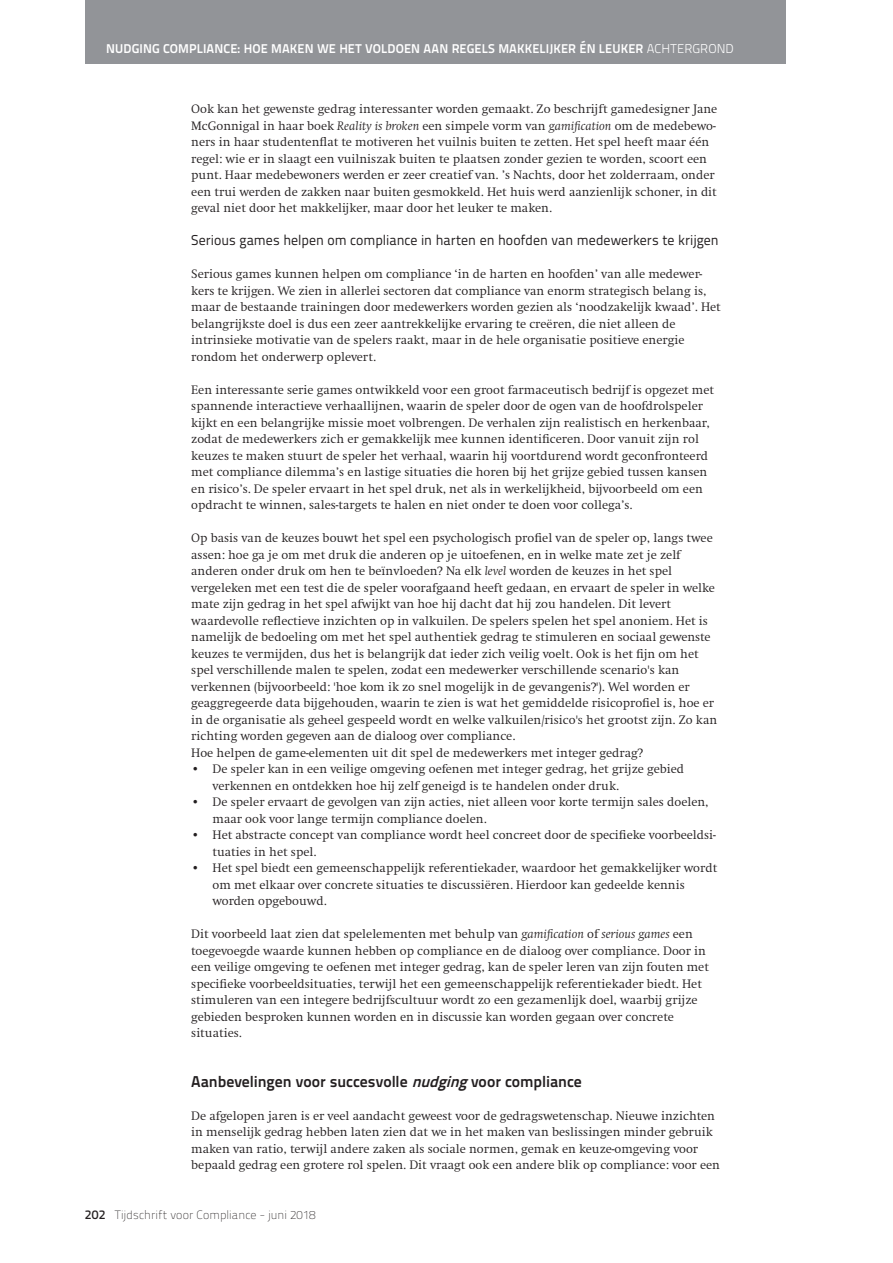
<style>
.page{position:relative;width:893px;height:1263px;background:#fff}
.page>*{position:absolute;margin:0;border:0;box-sizing:border-box;transform-origin:0 0}
.t1{font:700 15.75px "Titillium Text 22 L";color:#231f20}
.t2{font:14.25px "Titillium Text 22 L";color:#231f20}
.t3{font:300 12.75px/16.5px "Swift";color:#231f20}
.t4{font:700 12.75px "Titillium Text 22 L";letter-spacing:.01em;color:#fff}
.t5{font:100 12px "Titillium Text 22 L";letter-spacing:.005em;color:#231f20}
.s1{font-weight:300}
.s2{font-style:italic}
.s3{font-weight:500;font-size:12.75px}
</style>
<div class="page">
<div style="left:85px;top:0;width:700px;height:64px;background:#929498"></div>
<p class="t4" style="left:106px;top:44px;width:629px">NUDGING COMPLIANCE: HOE MAKEN WE HET VOLDOEN AAN REGELS MAKKELIJKER ÉN LEUKER <span class="s1">ACHTERGROND</span></p>
<p class="t3" style="left:191px;top:102px;width:528px">Ook kan het gewenste gedrag interessanter worden gemaakt. Zo beschrijft gamedesigner Jane McGonnigal in haar boek <span class="s2">Reality is broken</span> een simpele vorm van <span class="s2">gamification</span> om de medebewo&shy;ners in haar studentenflat te motiveren het vuilnis buiten te zetten. Het spel heeft maar één regel: wie er in slaagt een vuilniszak buiten te plaatsen zonder gezien te worden, scoort een punt. Haar medebewoners werden er zeer creatief van. ’s Nachts, door het zolderraam, onder een trui werden de zakken naar buiten gesmokkeld. Het huis werd aanzienlijk schoner, in dit geval niet door het makkelijker, maar door het leuker te maken.</p>
<p class="t2" style="left:191px;top:235px;width:529px">Serious games helpen om compliance in harten en hoofden van medewerkers te krijgen</p>
<p class="t3" style="left:191px;top:267px;width:531px">Serious games kunnen helpen om compliance ‘in de harten en hoofden’ van alle medewer&shy;kers te krijgen. We zien in allerlei sectoren dat compliance van enorm strategisch belang is, maar de bestaande trainingen door medewerkers worden gezien als ‘noodzakelijk kwaad’. Het belangrijkste doel is dus een zeer aantrekkelijke ervaring te creëren, die niet alleen de intrinsieke motivatie van de spelers raakt, maar in de hele organisatie positieve energie rondom het onderwerp oplevert.</p>
<p class="t3" style="left:191px;top:383px;width:524px">Een interessante serie games ontwikkeld voor een groot farmaceutisch bedrijf is opgezet met spannende interactieve verhaallijnen, waarin de speler door de ogen van de hoofdrolspeler kijkt en een belangrijke missie moet volbrengen. De verhalen zijn realistisch en herkenbaar, zodat de medewerkers zich er gemakkelijk mee kunnen identificeren. Door vanuit zijn rol keuzes te maken stuurt de speler het verhaal, waarin hij voortdurend wordt geconfronteerd met compliance dilemma’s en lastige situaties die horen bij het grijze gebied tussen kansen en risico’s. De speler ervaart in het spel druk, net als in werkelijkheid, bijvoorbeeld om een opdracht te winnen, sales-targets te halen en niet onder te doen voor collega’s.</p>
<p class="t3" style="left:191px;top:531px;width:527px">Op basis van de keuzes bouwt het spel een psychologisch profiel van de speler op, langs twee assen: hoe ga je om met druk die anderen op je uitoefenen, en in welke mate zet je zelf anderen onder druk om hen te beïnvloeden? Na elk <span class="s2">level</span> worden de keuzes in het spel vergeleken met een test die de speler voorafgaand heeft gedaan, en ervaart de speler in welke mate zijn gedrag in het spel afwijkt van hoe hij dacht dat hij zou handelen. Dit levert waardevolle reflectieve inzichten op in valkuilen. De spelers spelen het spel anoniem. Het is namelijk de bedoeling om met het spel authentiek gedrag te stimuleren en sociaal gewenste keuzes te vermijden, dus het is belangrijk dat ieder zich veilig voelt. Ook is het fijn om het spel verschillende malen te spelen, zodat een medewerker verschillende scenario's kan verkennen (bijvoorbeeld: 'hoe kom ik zo snel mogelijk in de gevangenis?'). Wel worden er geaggregeerde data bijgehouden, waarin te zien is wat het gemiddelde risicoprofiel is, hoe er in de organisatie als geheel gespeeld wordt en welke valkuilen/risico's het grootst zijn. Zo kan richting worden gegeven aan de dialoog over compliance.<br>Hoe helpen de game-elementen uit dit spel de medewerkers met integer gedrag?</p>
<p class="t3" style="left:212px;top:762px;width:473px;text-indent:-21px">• De speler kan in een veilige omgeving oefenen met integer gedrag, het grijze gebied verkennen en ontdekken hoe hij zelf geneigd is te handelen onder druk.</p>
<p class="t3" style="left:212px;top:795px;width:498px;text-indent:-21px">• De speler ervaart de gevolgen van zijn acties, niet alleen voor korte termijn sales doelen, maar ook voor lange termijn compliance doelen.</p>
<p class="t3" style="left:212px;top:828px;width:505px;text-indent:-21px">• Het abstracte concept van compliance wordt heel concreet door de specifieke voorbeeldsi&shy;tuaties in het spel.</p>
<p class="t3" style="left:212px;top:861px;width:506px;text-indent:-21px">• Het spel biedt een gemeenschappelijk referentiekader, waardoor het gemakkelijker wordt om met elkaar over concrete situaties te discussiëren. Hierdoor kan gedeelde kennis worden opgebouwd.</p>
<p class="t3" style="left:191px;top:927px;width:519px">Dit voorbeeld laat zien dat spelelementen met behulp van <span class="s2">gamification</span> of <span class="s2">serious games</span> een toegevoegde waarde kunnen hebben op compliance en de dialoog over compliance. Door in een veilige omgeving te oefenen met integer gedrag, kan de speler leren van zijn fouten met specifieke voorbeeldsituaties, terwijl het een gemeenschappelijk referentiekader biedt. Het stimuleren van een integere bedrijfscultuur wordt zo een gezamenlijk doel, waarbij grijze gebieden besproken kunnen worden en in discussie kan worden gegaan over concrete situaties.</p>
<p class="t1" style="left:191px;top:1075px;width:392px">Aanbevelingen voor succesvolle <span class="s2">nudging</span> voor compliance</p>
<p class="t3" style="left:191px;top:1108px;width:530px">De afgelopen jaren is er veel aandacht geweest voor de gedragswetenschap. Nieuwe inzichten in menselijk gedrag hebben laten zien dat we in het maken van beslissingen minder gebruik maken van ratio, terwijl andere zaken als sociale normen, gemak en keuze-omgeving voor bepaald gedrag een grotere rol spelen. Dit vraagt ook een andere blik op compliance: voor een</p>
<p class="t5" style="left:85px;top:1207px;width:232px"><span class="s3">202</span> Tijdschrift voor Compliance - juni 2018</p>
</div>
